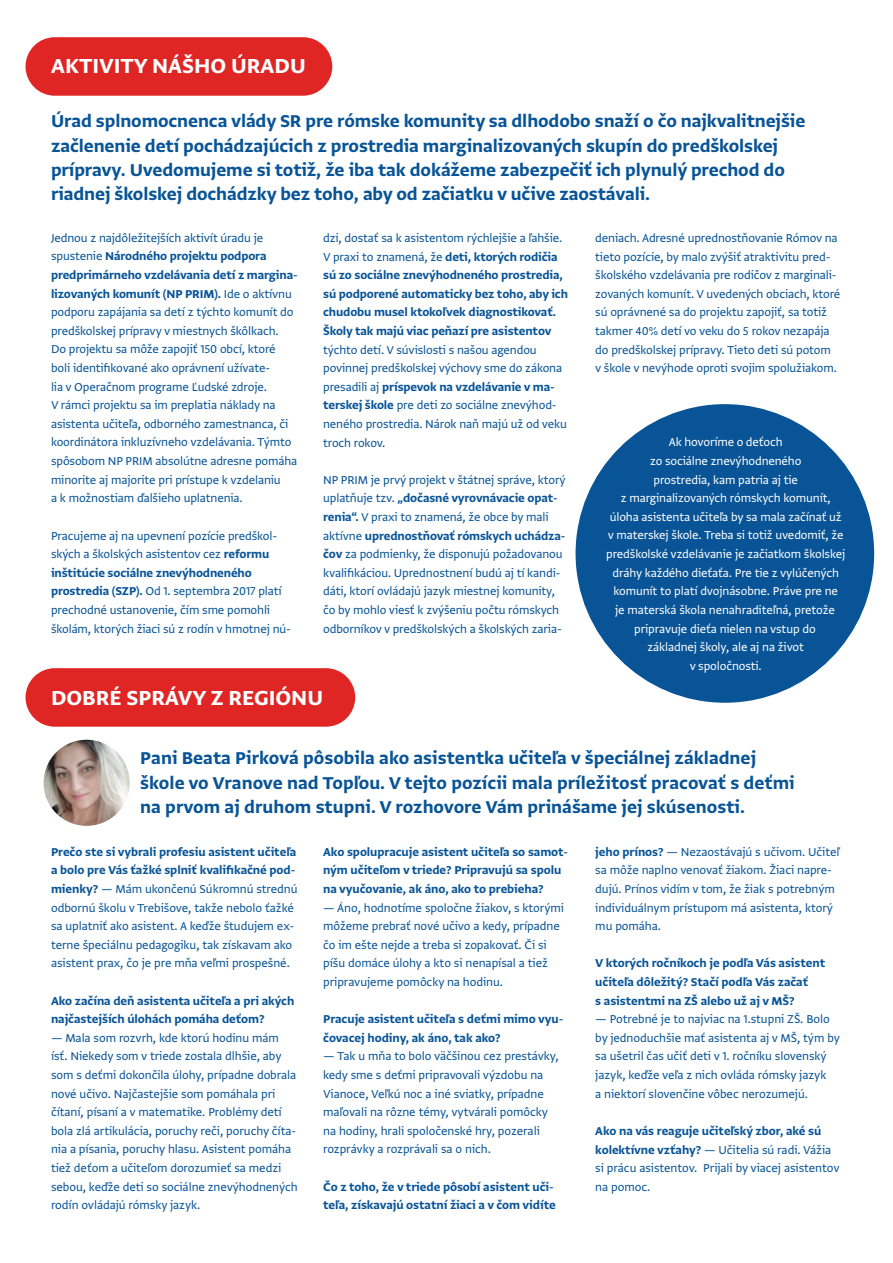
<style>
.page{position:relative;width:893px;height:1263px;background:#fff}
.page>*{position:absolute;margin:0;border:0;box-sizing:border-box;transform-origin:0 0}
.t1{font:24px "Greta Sans Pro Bld";color:#fff}
.t2{font:20.25px/24.3px "Greta Sans Pro Bld";letter-spacing:-.005em;color:#085496}
.t3{font:13.5px/18.6px "Greta Sans Pro";letter-spacing:-.01em;color:#085496}
.t4{font:13.5px/18.6px "Greta Sans Pro Bld";letter-spacing:-.005em;color:#085496}
.t5{font:13.5px/18.6px "Greta Sans Pro";letter-spacing:-.01em;color:#fff;text-align:center}
.s1{font-family:"Greta Sans Pro"}
.s2{font-family:"Greta Sans Pro Bld"}
</style>
<div class="page">
<div style="left:26px;top:668px;width:329px;height:59px;background:#df2625;border-radius:29px"></div>
<img style="left:44px;top:740px;width:86px;height:86px;border-radius:43px">
<div style="left:26px;top:37px;width:306px;height:59px;background:#df2625;border-radius:29px"></div>
<div style="left:576px;top:404px;width:298px;height:299px;background:#085496;border-radius:50%"></div>
<h1 class="t1" style="left:51px;top:48px;width:256px">AKTIVITY NÁŠHO ÚRADU</h1>
<p class="t2" style="left:51px;top:107px;width:756px">Úrad splnomocnenca vlády SR pre rómske komunity sa dlhodobo snaží o čo najkvalitnejšie začlenenie detí pochádzajúcich z prostredia marginalizovaných skupín do predškolskej prípravy. Uvedomujeme si totiž, že iba tak dokážeme zabezpečiť ich plynulý prechod do riadnej školskej dochádzky bez toho, aby od začiatku v učive zaostávali.</p>
<p class="t3" style="left:51px;top:227px;width:214px">Jednou z najdôležitejších aktivít úradu je</p>
<p class="t4" style="left:51px;top:246px;width:248px"><span class="s1">spustenie</span> Národného projektu podpora predprimárneho vzdelávania detí z margina&shy;lizovaných komunít (NP PRIM). <span class="s1">Ide o aktívnu</span></p>
<p class="t3" style="left:51px;top:302px;width:248px">podporu zapájania sa detí z týchto komunít do predškolskej prípravy v miestnych škôlkach.<br>Do projektu sa môže zapojiť 150 obcí, ktoré boli identifikované ako oprávnení užívate-<br>lia v Operačnom programe Ľudské zdroje.<br>V rámci projektu sa im preplatia náklady na asistenta učiteľa, odborného zamestnanca, či koordinátora inkluzívneho vzdelávania. Týmto spôsobom NP PRIM absolútne adresne pomáha minorite aj majorite pri prístupe k vzdelaniu<br>a k možnostiam ďalšieho uplatnenia.</p>
<p class="t3" style="left:51px;top:525px;width:228px">Pracujeme aj na upevnení pozície predškol&shy;ských a školských asistentov cez <span class="s2">reformu</span></p>
<p class="t4" style="left:51px;top:562px;width:202px">inštitúcie sociálne znevýhodneného</p>
<p class="t3" style="left:51px;top:581px;width:241px"><span class="s2">prostredia (SZP).</span> Od 1. septembra 2017 platí prechodné ustanovenie, čím sme pomohli školám, ktorých žiaci sú z rodín v hmotnej nú-</p>
<p class="t3" style="left:323px;top:227px;width:241px">dzi, dostať sa k asistentom rýchlejšie a ľahšie.</p>
<p class="t4" style="left:323px;top:246px;width:246px"><span class="s1">V praxi to znamená, že</span> deti, ktorých rodičia sú zo sociálne znevýhodneného prostredia, sú podporené automaticky bez toho, aby ich chudobu musel ktokoľvek diagnostikovať.<br>Školy tak majú viac peňazí pre asistentov</p>
<p class="t3" style="left:323px;top:339px;width:241px">týchto detí. V súvislosti s našou agendou povinnej predškolskej výchovy sme do zákona</p>
<p class="t4" style="left:323px;top:376px;width:233px"><span class="s1">presadili aj</span> príspevok na vzdelávanie v ma-</p>
<p class="t3" style="left:323px;top:395px;width:245px"><span class="s2">terskej škole</span> pre deti zo sociálne znevýhod&shy;neného prostredia. Nárok naň majú už od veku troch rokov.</p>
<p class="t3" style="left:323px;top:469px;width:244px">NP PRIM je prvý projekt v štátnej správe, ktorý</p>
<p class="t4" style="left:323px;top:488px;width:236px"><span class="s1">uplatňuje tzv.</span> „dočasné vyrovnávacie opat-</p>
<p class="t3" style="left:323px;top:506px;width:227px"><span class="s2">renia“.</span> V praxi to znamená, že obce by mali</p>
<p class="t4" style="left:323px;top:525px;width:244px"><span class="s1">aktívne</span> uprednostňovať rómskych uchádza-</p>
<p class="t3" style="left:323px;top:544px;width:241px"><span class="s2">čov</span> za podmienky, že disponujú požadovanou kvalifikáciou. Uprednostnení budú aj tí kandi&shy;dáti, ktorí ovládajú jazyk miestnej komunity, čo by mohlo viesť k zvýšeniu počtu rómskych odborníkov v predškolských a školských zaria-</p>
<p class="t3" style="left:595px;top:227px;width:247px">deniach. Adresné uprednostňovanie Rómov na tieto pozície, by malo zvýšiť atraktivitu pred&shy;školského vzdelávania pre rodičov z marginali&shy;zovaných komunít. V uvedených obciach, ktoré sú oprávnené sa do projektu zapojiť, sa totiž takmer 40% detí vo veku do 5 rokov nezapája do predškolskej prípravy. Tieto deti sú potom v škole v nevýhode oproti svojim spolužiakom.</p>
<p class="t5" style="left:606px;top:432px;width:241px">Ak hovoríme o deťoch<br>zo sociálne znevýhodneného<br>prostredia, kam patria aj tie<br>z marginalizovaných rómskych komunít, úloha asistenta učiteľa by sa mala začínať už v materskej škole. Treba si totiž uvedomiť, že predškolské vzdelávanie je začiatkom školskej dráhy každého dieťaťa. Pre tie z vylúčených komunít to platí dvojnásobne. Práve pre ne<br>je materská škola nenahraditeľná, pretože pripravuje dieťa nielen na vstup do<br>základnej školy, ale aj na život<br>v spoločnosti.</p>
<h1 class="t1" style="left:51px;top:680px;width:274px">DOBRÉ SPRÁVY Z REGIÓNU</h1>
<h2 class="t2" style="left:140px;top:744px;width:656px">Pani Beata Pirková pôsobila ako asistentka učiteľa v špeciálnej základnej škole vo Vranove nad Topľou. V tejto pozícii mala príležitosť pracovať s deťmi na prvom aj druhom stupni. V rozhovore Vám prinášame jej skúsenosti.</h2>
<p class="t4" style="left:51px;top:841px;width:247px">Prečo ste si vybrali profesiu asistent učiteľa a bolo pre Vás ťažké splniť kvalifikačné pod-</p>
<p class="t3" style="left:51px;top:878px;width:248px"><span class="s2">mienky?</span> — Mám ukončenú Súkromnú strednú odbornú školu v Trebišove, takže nebolo ťažké sa uplatniť ako asistent. A keďže študujem ex&shy;terne špeciálnu pedagogiku, tak získavam ako asistent prax, čo je pre mňa veľmi prospešné.</p>
<p class="t4" style="left:51px;top:990px;width:245px">Ako začína deň asistenta učiteľa a pri akých najčastejších úlohách pomáha deťom?</p>
<p class="t3" style="left:51px;top:1027px;width:248px">— Mala som rozvrh, kde ktorú hodinu mám ísť. Niekedy som v triede zostala dlhšie, aby som s deťmi dokončila úlohy, prípadne dobrala nové učivo. Najčastejšie som pomáhala pri čítaní, písaní a v matematike. Problémy detí bola zlá artikulácia, poruchy reči, poruchy číta&shy;nia a písania, poruchy hlasu. Asistent pomáha tiež deťom a učiteľom dorozumieť sa medzi sebou, keďže deti so sociálne znevýhodnených rodín ovládajú rómsky jazyk.</p>
<p class="t4" style="left:323px;top:841px;width:247px">Ako spolupracuje asistent učiteľa so samot&shy;ným učiteľom v triede? Pripravujú sa spolu na vyučovanie, ak áno, ako to prebieha?</p>
<p class="t3" style="left:323px;top:897px;width:242px">— Áno, hodnotíme spoločne žiakov, s ktorými môžeme prebrať nové učivo a kedy, prípadne čo im ešte nejde a treba si zopakovať. Či si píšu domáce úlohy a kto si nenapísal a tiež pripravujeme pomôcky na hodinu.</p>
<p class="t4" style="left:323px;top:1009px;width:242px">Pracuje asistent učiteľa s deťmi mimo vyu&shy;čovacej hodiny, ak áno, tak ako?</p>
<p class="t3" style="left:323px;top:1046px;width:237px">— Tak u mňa to bolo väčšinou cez prestávky, kedy sme s deťmi pripravovali výzdobu na Vianoce, Veľkú noc a iné sviatky, prípadne maľovali na rôzne témy, vytvárali pomôcky na hodiny, hrali spoločenské hry, pozerali rozprávky a rozprávali sa o nich.</p>
<p class="t4" style="left:323px;top:1176px;width:234px">Čo z toho, že v triede pôsobí asistent uči&shy;teľa, získavajú ostatní žiaci a v čom vidíte</p>
<p class="t3" style="left:595px;top:841px;width:246px"><span class="s2">jeho prínos?</span> — Nezaostávajú s učivom. Učiteľ sa môže naplno venovať žiakom. Žiaci napre&shy;dujú. Prínos vidím v tom, že žiak s potrebným individuálnym prístupom má asistenta, ktorý mu pomáha.</p>
<p class="t4" style="left:595px;top:953px;width:231px">V ktorých ročníkoch je podľa Vás asistent učiteľa dôležitý? Stačí podľa Vás začať<br>s asistentmi na ZŠ alebo už aj v MŠ?</p>
<p class="t3" style="left:595px;top:1009px;width:246px">— Potrebné je to najviac na 1.stupni ZŠ. Bolo by jednoduchšie mať asistenta aj v MŠ, tým by sa ušetril čas učiť deti v 1. ročníku slovenský jazyk, keďže veľa z nich ovláda rómsky jazyk<br>a niektorí slovenčine vôbec nerozumejú.</p>
<p class="t4" style="left:595px;top:1120px;width:228px">Ako na vás reaguje učiteľský zbor, aké sú</p>
<p class="t3" style="left:595px;top:1139px;width:246px"><span class="s2">kolektívne vzťahy?</span> — Učitelia sú radi. Vážia si prácu asistentov. Prijali by viacej asistentov na pomoc.</p>
</div>
